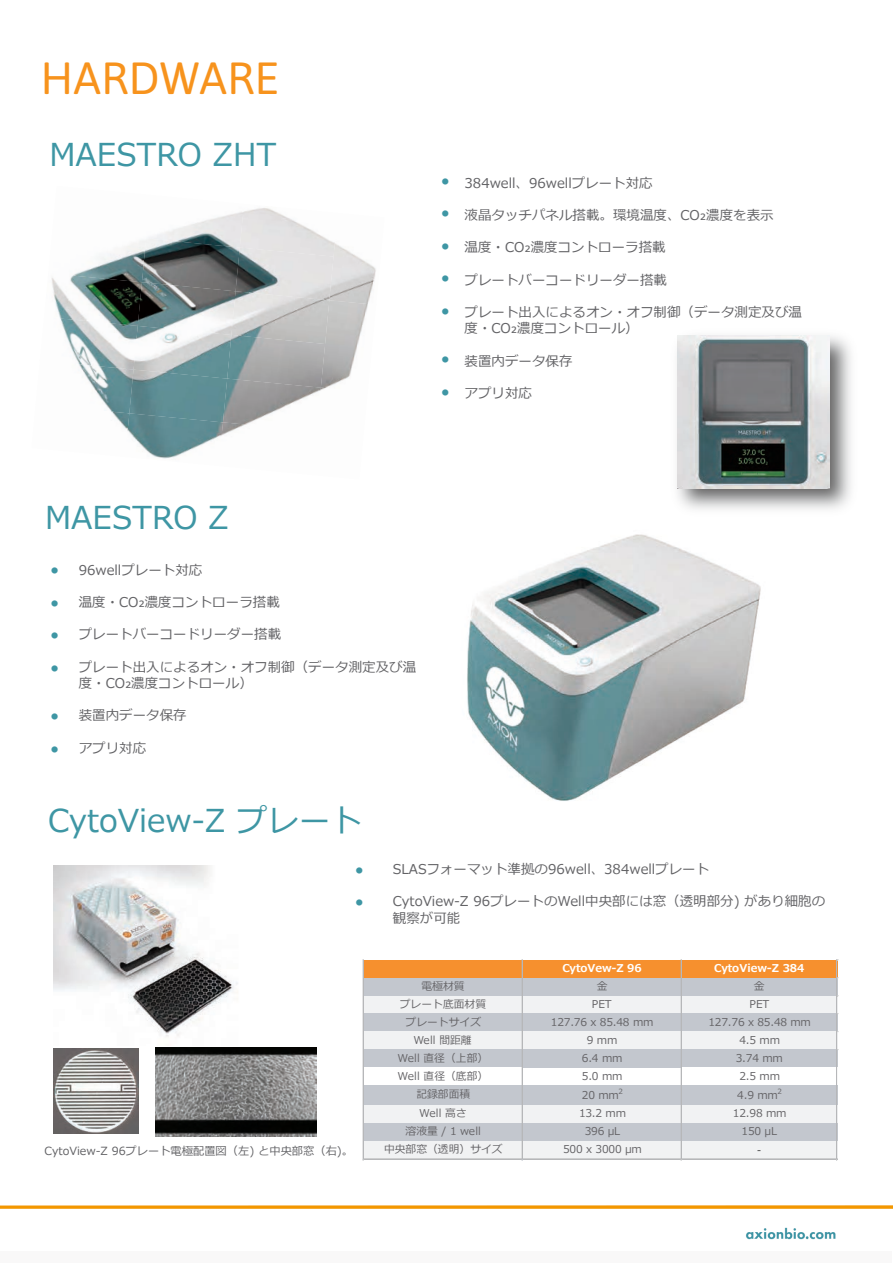
<style>
.page{position:relative;width:893px;height:1263px;background:#fff}
.page>*{position:absolute;margin:0;border:0;box-sizing:border-box;transform-origin:0 0}
.t1{font:45px "Asap";color:#f7931d}
.t2{font:31.5px "Meiryo";color:#3e96a4}
.t3{font:13.5px/16.2px "Meiryo";color:#636366}
.t4{font:700 13.5px "Meiryo";color:#3e96a4}
.t5{font:11.25px "Meiryo";color:#636366}
.t6{font:10.8px "Meiryo";color:#666568}
.t7{font:10.8px "Meiryo";letter-spacing:-.02em;color:#666568}
.t8{font:700 10.8px "Meiryo";letter-spacing:-.01em;color:#fff}
.t9{font:10.8px "Yu Gothic";color:#030303}
.t10{font:7.2px "Meiryo";color:#666568}
</style>
<div class="page">
<div style="left:0;top:1251px;width:892px;height:12px;background:#f9f8f8"></div>
<img style="left:0;top:1205px;width:893px;height:35px">
<div style="left:364px;top:960px;width:473px;height:18px;background:#f6902e"></div>
<div style="left:364px;top:978px;width:473px;height:18px;background:#c3c7ce"></div>
<div style="left:364px;top:996px;width:473px;height:18px;background:#f1f2f3"></div>
<div style="left:364px;top:1014px;width:473px;height:18px;background:#c3c7ce"></div>
<div style="left:364px;top:1031px;width:473px;height:19px;background:#f1f2f3"></div>
<div style="left:364px;top:1049px;width:473px;height:19px;background:#c3c7ce"></div>
<div style="left:364px;top:1067px;width:159px;height:19px;background:#fff"></div>
<div style="left:681px;top:1067px;width:156px;height:19px;background:#fff"></div>
<div style="left:364px;top:1085px;width:473px;height:21px;background:#c3c7ce"></div>
<div style="left:364px;top:1105px;width:473px;height:19px;background:#f1f2f3"></div>
<div style="left:364px;top:1123px;width:473px;height:18px;background:#c3c7ce"></div>
<div style="left:364px;top:1141px;width:473px;height:18px;background:#f1f2f3"></div>
<hr style="left:363px;top:960px;width:1px;height:199px;background:#b6b7b9">
<hr style="left:522px;top:960px;width:1px;height:199px;background:#b6b7b9">
<hr style="left:681px;top:960px;width:1px;height:199px;background:#b6b7b9">
<hr style="left:364px;top:1158px;width:473px;height:1px;background:#b6b7b9">
<hr style="left:364px;top:1159px;width:473px;height:1px;background:#b6b7b9">
<hr style="left:836px;top:960px;width:1px;height:199px;background:#b6b7b9">
<hr style="left:837px;top:960px;width:1px;height:199px;background:#b6b7b9">
<svg style="left:836px;top:1141px;width:2px;height:19px"></svg>
<img style="left:156px;top:1047px;width:160px;height:89px">
<img style="left:467px;top:534px;width:294px;height:267px">
<img style="left:148px;top:212px;width:92px;height:26px">
<img style="left:240px;top:208px;width:89px;height:39px">
<img style="left:329px;top:240px;width:47px;height:60px">
<img style="left:77px;top:240px;width:65px;height:33px">
<img style="left:142px;top:238px;width:98px;height:44px">
<img style="left:236px;top:247px;width:98px;height:53px">
<img style="left:51px;top:273px;width:91px;height:44px">
<img style="left:138px;top:282px;width:98px;height:44px">
<img style="left:231px;top:291px;width:98px;height:44px">
<img style="left:321px;top:300px;width:48px;height:88px">
<img style="left:59px;top:317px;width:79px;height:43px">
<img style="left:133px;top:326px;width:98px;height:43px">
<img style="left:227px;top:335px;width:98px;height:53px">
<img style="left:77px;top:360px;width:57px;height:44px">
<img style="left:129px;top:369px;width:98px;height:44px">
<img style="left:223px;top:379px;width:98px;height:43px">
<img style="left:312px;top:388px;width:13px;height:34px">
<img style="left:105px;top:404px;width:24px;height:24px">
<img style="left:125px;top:413px;width:98px;height:46px">
<img style="left:219px;top:422px;width:32px;height:37px">
<img style="left:54px;top:866px;width:184px;height:171px">
<img style="left:677px;top:335px;width:174px;height:175px">
<img style="left:677px;top:336px;width:153px;height:152px">
<img style="left:53px;top:1048px;width:85px;height:85px">
<h1 class="t1" style="left:40px;top:52px;width:240px">HARDWARE</h1>
<h2 class="t2" style="left:49px;top:132px;width:229px">MAESTRO ZHT</h2>
<p class="t4" style="left:441px;top:172px;width:11px">•</p>
<p class="t4" style="left:441px;top:204px;width:11px">•</p>
<p class="t4" style="left:441px;top:236px;width:11px">•</p>
<p class="t4" style="left:441px;top:269px;width:11px">•</p>
<p class="t4" style="left:441px;top:301px;width:11px">•</p>
<p class="t4" style="left:441px;top:350px;width:11px">•</p>
<p class="t4" style="left:441px;top:382px;width:11px">•</p>
<p class="t3" style="left:465px;top:175px;width:190px">384well、96wellプレート対応</p>
<p class="t3" style="left:465px;top:208px;width:311px">液晶タッチパネル搭載。環境温度、CO₂濃度を表示</p>
<p class="t3" style="left:465px;top:240px;width:203px">温度・CO₂濃度コントローラ搭載</p>
<p class="t3" style="left:465px;top:272px;width:204px">プレートバーコードリーダー搭載</p>
<p class="t3" style="left:465px;top:305px;width:339px">プレート出入によるオン・オフ制御（データ測定及び温度・CO₂濃度コントロール）</p>
<p class="t3" style="left:465px;top:353px;width:109px">装置内データ保存</p>
<p class="t3" style="left:465px;top:386px;width:69px">アプリ対応</p>
<h2 class="t2" style="left:45px;top:496px;width:185px">MAESTRO Z</h2>
<p class="t3" style="left:79px;top:562px;width:125px">96wellプレート対応</p>
<p class="t3" style="left:79px;top:595px;width:203px">温度・CO₂濃度コントローラ搭載</p>
<p class="t3" style="left:79px;top:627px;width:204px">プレートバーコードリーダー搭載</p>
<p class="t3" style="left:79px;top:659px;width:339px">プレート出入によるオン・オフ制御（データ測定及び温度・CO₂濃度コントロール）</p>
<p class="t3" style="left:79px;top:708px;width:109px">装置内データ保存</p>
<p class="t3" style="left:79px;top:740px;width:69px">アプリ対応</p>
<p class="t4" style="left:50px;top:561px;width:11px">•</p>
<p class="t4" style="left:50px;top:593px;width:11px">•</p>
<p class="t4" style="left:50px;top:626px;width:11px">•</p>
<p class="t4" style="left:50px;top:658px;width:11px">•</p>
<p class="t4" style="left:50px;top:707px;width:11px">•</p>
<p class="t4" style="left:50px;top:739px;width:11px">•</p>
<h2 class="t2" style="left:48px;top:799px;width:315px">CytoView-Z プレート</h2>
<p class="t4" style="left:355px;top:860px;width:11px">•</p>
<p class="t4" style="left:355px;top:892px;width:11px">•</p>
<p class="t5" style="left:45px;top:1143px;width:310px">CytoView-Z 96プレート電極配置図（左) と中央部窓（右)。</p>
<p class="t3" style="left:393px;top:862px;width:318px">SLASフォーマット準拠の96well、384wellプレート</p>
<p class="t3" style="left:393px;top:894px;width:434px">CytoView-Z 96プレートのWell中央部には窓（透明部分) があり細胞の観察が可能</p>
<p class="t8" style="left:562px;top:960px;width:81px">CytoVew-Z 96</p>
<p class="t8" style="left:714px;top:960px;width:92px">CytoView-Z 384</p>
<p class="t6" style="left:421px;top:978px;width:45px">電極材質</p>
<p class="t6" style="left:597px;top:978px;width:12px">金</p>
<p class="t6" style="left:754px;top:978px;width:12px">金</p>
<p class="t6" style="left:400px;top:996px;width:88px">プレート底面材質</p>
<p class="t6" style="left:592px;top:996px;width:21px">PET</p>
<p class="t6" style="left:749px;top:996px;width:21px">PET</p>
<p class="t6" style="left:406px;top:1014px;width:77px">プレートサイズ</p>
<p class="t7" style="left:551px;top:1014px;width:104px">127.76 x 85.48 mm</p>
<p class="t7" style="left:708px;top:1014px;width:104px">127.76 x 85.48 mm</p>
<p class="t6" style="left:413px;top:1032px;width:60px">Well 間距離</p>
<p class="t6" style="left:587px;top:1032px;width:32px">9 mm</p>
<p class="t6" style="left:739px;top:1032px;width:42px">4.5 mm</p>
<p class="t6" style="left:398px;top:1050px;width:92px">Well 直径（上部）</p>
<p class="t6" style="left:582px;top:1050px;width:42px">6.4 mm</p>
<p class="t6" style="left:736px;top:1050px;width:49px">3.74 mm</p>
<p class="t6" style="left:398px;top:1068px;width:92px">Well 直径（底部）</p>
<p class="t6" style="left:582px;top:1068px;width:42px">5.0 mm</p>
<p class="t6" style="left:739px;top:1068px;width:42px">2.5 mm</p>
<p class="t6" style="left:416px;top:1087px;width:55px">記録部面積</p>
<p class="t6" style="left:582px;top:1088px;width:38px">20 mm</p>
<p class="t10" style="left:619px;top:1086px;width:6px">2</p>
<p class="t6" style="left:737px;top:1088px;width:42px">4.9 mm</p>
<p class="t10" style="left:778px;top:1086px;width:6px">2</p>
<p class="t6" style="left:419px;top:1106px;width:49px">Well 高さ</p>
<p class="t6" style="left:579px;top:1106px;width:49px">13.2 mm</p>
<p class="t6" style="left:733px;top:1106px;width:55px">12.98 mm</p>
<p class="t6" style="left:406px;top:1124px;width:77px">溶液量 / 1 well</p>
<p class="t6" style="left:585px;top:1124px;width:37px">396 μL</p>
<p class="t6" style="left:742px;top:1124px;width:37px">150 μL</p>
<p class="t6" style="left:384px;top:1142px;width:120px">中央部窓（透明）サイズ</p>
<p class="t7" style="left:563px;top:1142px;width:80px">500 x 3000 μm</p>
<p class="t9" style="left:757px;top:1140px;width:6px">-</p>
</div>
